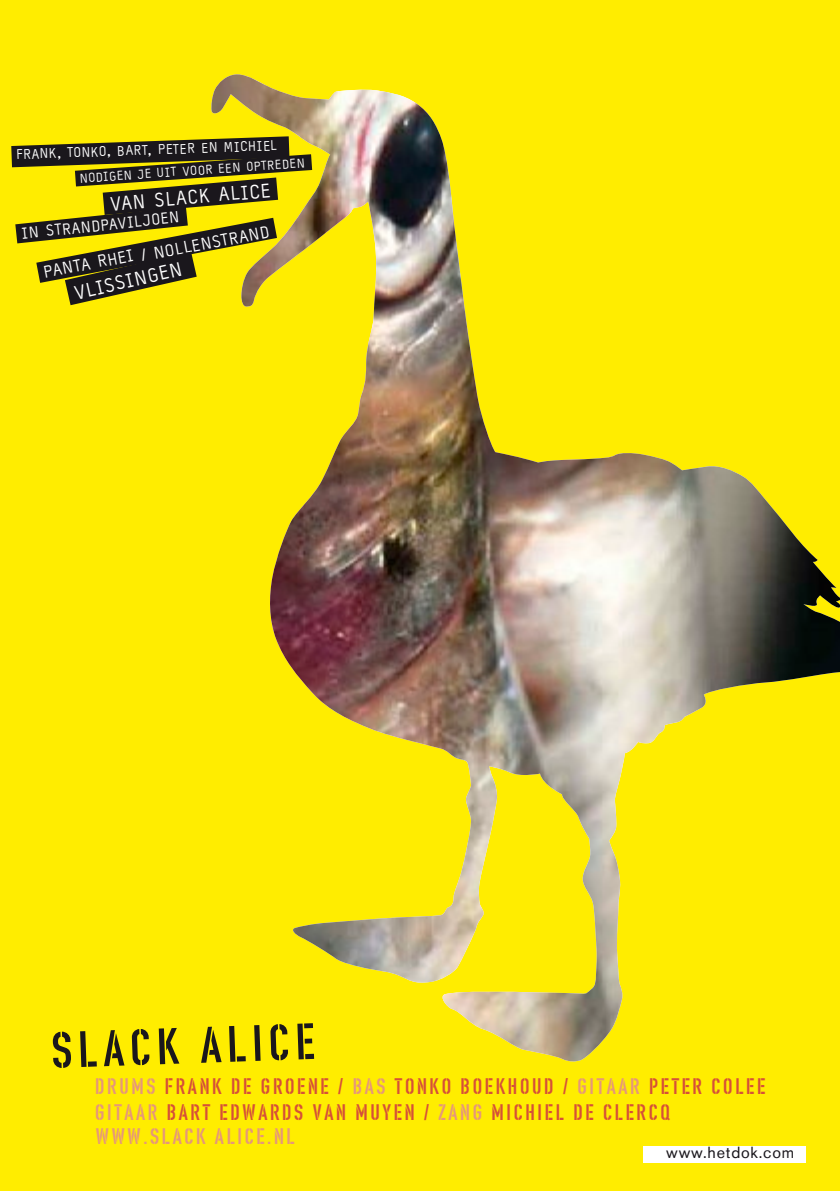
<style>
.page{position:relative;width:840px;height:1191px;background:#fff}
.page>*{position:absolute;margin:0;border:0;box-sizing:border-box;transform-origin:0 0}
.t1{font:50.2px "DIN Template";color:#1a171c}
.t2{font:22.2px/26.6px "DIN Template";letter-spacing:.12em;color:#d65038}
.t3{font:22.2px "DIN Template";letter-spacing:.12em;color:#e6977a}
.t4{font:20px "Typestar";color:#fff}
.t5{font:17.2px "Typestar";color:#fff}
.t6{font:16.2px "Typestar";color:#fff}
.t7{font:16px "Akzidenz Grotesk BE";letter-spacing:.05em;color:#1a171c}
.t8{font:14.2px "Typestar";color:#fff}
.t9{font:13px "Typestar";color:#fff}
.s1{color:#e6977a}
</style>
<div class="page">
<div style="left:0;top:0;width:839px;height:1191px;background:#ffed00"></div>
<div style="left:643px;top:1146px;width:162px;height:16px;background:#fff"></div>
<svg style="left:765px;top:499px;width:74px;height:184px"></svg>
<img style="left:211px;top:74px;width:554px;height:988px">
<svg style="left:11px;top:136px;width:301px;height:169px"></svg>
<p class="t8" style="left:16px;top:146px;width:262px;rotate:-2deg">Frank, Tonko, Bart, Peter en Michiel</p>
<p class="t9" style="left:79px;top:171px;width:227px;rotate:-4deg">nodigen je uit voor een opt reden</p>
<p class="t4" style="left:109px;top:193px;width:161px;rotate:-5deg">van Slack Alice</p>
<p class="t5" style="left:42px;top:265px;width:230px;rotate:-11deg">Panta Rhei / nollenst rand</p>
<p class="t6" style="left:21px;top:224px;width:160px;rotate:-6deg">in st randpaviljoen</p>
<p class="t4" style="left:72px;top:282px;width:111px;rotate:-13deg">vliss ingen</p>
<h1 class="t1" style="left:50px;top:1021px;width:264px;rotate:-2deg">SLACK ALICE</h1>
<p class="t2" style="left:95px;top:1072px;width:671px"><span class="s1">DRUMS</span> FRANK DE GROENE / <span class="s1">BAS</span> TONKO BOEKHOUD / <span class="s1">GITAAR</span> PETER COLEE<br><span class="s1">GITAAR</span> BART EDWARDS VAN MUYEN / <span class="s1">ZANG</span> MICHIEL DE CLERCQ</p>
<p class="t7" style="left:666px;top:1142px;width:129px">www.hetdok.com</p>
<p class="t3" style="left:96px;top:1123px;width:200px">WWW.SLACK ALICE.NL</p>
</div>
